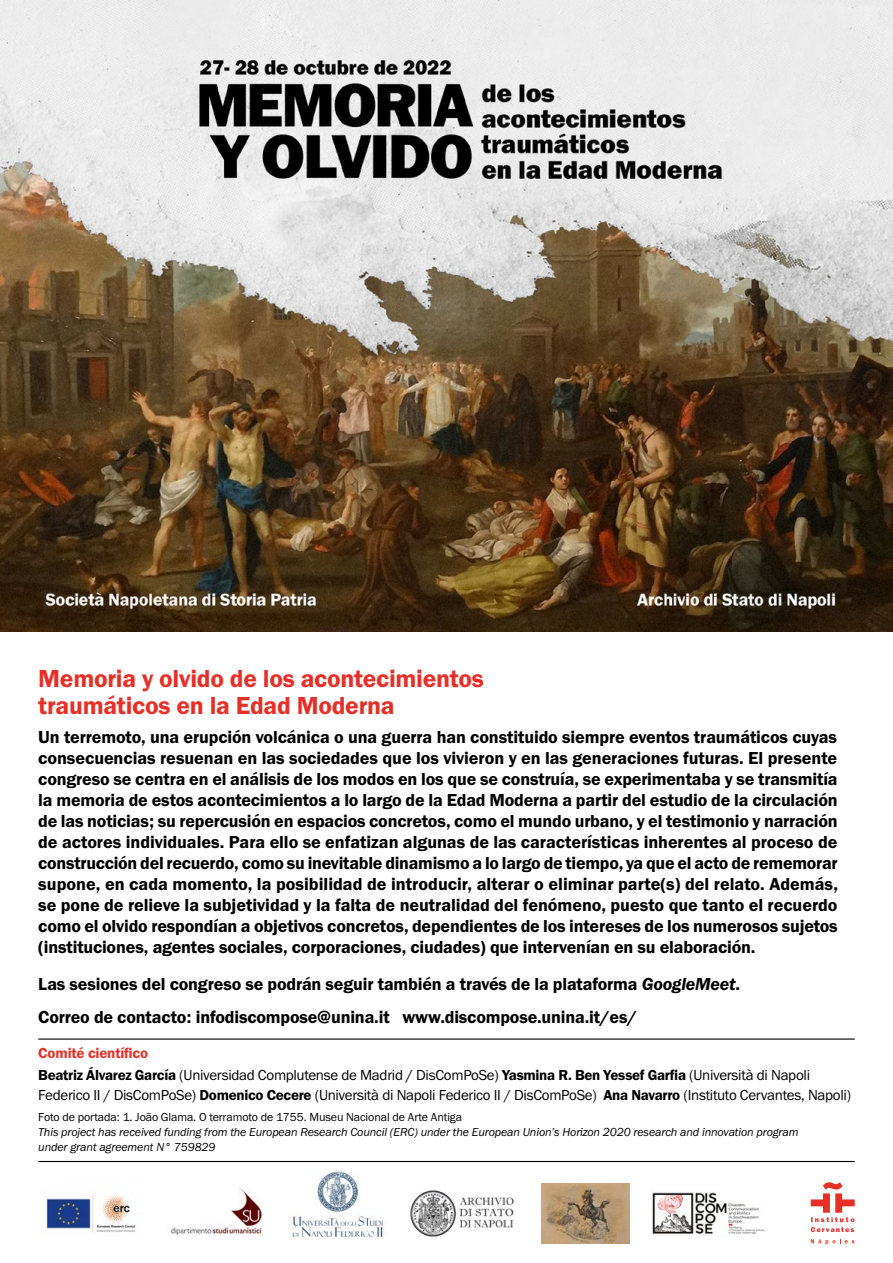
<style>
.page{position:relative;width:893px;height:1263px;background:#fff}
.page>*{position:absolute;margin:0;border:0;box-sizing:border-box;transform-origin:0 0}
.t1{font:25.5px/27px "Franklin Gothic URW Dem";letter-spacing:-.01em;color:#e63027}
.t2{font:18px/21px "Franklin Gothic URW Dem";letter-spacing:-.01em;color:#000;text-align:justify}
.t3{font:15px/19.5px "Franklin Gothic URW Boo";letter-spacing:-.02em;color:#000}
.t4{font:15px "Franklin Gothic URW Dem";letter-spacing:-.01em;color:#e63027}
.t5{font:12px/15px "Franklin Gothic URW Boo Ita";letter-spacing:-.01em;color:#000}
.t6{font:12px "Franklin Gothic URW Boo";letter-spacing:-.01em;color:#000}
.s1{font-family:"Franklin Gothic URW Dem Ita"}
.s2{font-family:"Franklin Gothic URW Dem"}
</style>
<div class="page">
<img style="left:0;top:1px;width:893px;height:631px">
<hr style="left:38px;top:1038px;width:817px;height:2px;background:#000">
<hr style="left:38px;top:1161px;width:817px;height:1px;background:#000">
<svg style="left:811px;top:1182px;width:44px;height:50px"></svg>
<svg style="left:811px;top:1239px;width:43px;height:5px"></svg>
<img style="left:652px;top:1192px;width:113px;height:43px">
<img style="left:46px;top:1195px;width:90px;height:37px">
<img style="left:170px;top:1188px;width:92px;height:46px">
<img style="left:292px;top:1172px;width:92px;height:66px">
<img style="left:541px;top:1183px;width:88px;height:60px">
<img style="left:410px;top:1190px;width:104px;height:47px">
<h1 class="t1" style="left:38px;top:664px;width:447px">Memoria y olvido de los acontecimientos traumáticos en la Edad Moderna</h1>
<p class="t2" style="left:38px;top:726px;width:801px">Un terremoto, una erupción volcánica o una guerra han constituido siempre eventos traumáticos cuyas consecuencias resuenan en las sociedades que los vivieron y en las generaciones futuras. El presente congreso se centra en el análisis de los modos en los que se construía, se experimentaba y se transmitía la memoria de estos acontecimientos a lo largo de la Edad Moderna a partir del estudio de la circulación de las noticias; su repercusión en espacios concretos, como el mundo urbano, y el testimonio y narración de actores individuales. Para ello se enfatizan algunas de las características inherentes al proceso de construcción del recuerdo, como su inevitable dinamismo a lo largo de tiempo, ya que el acto de rememorar supone, en cada momento, la posibilidad de introducir, alterar o eliminar parte(s) del relato. Además, se pone de relieve la subjetividad y la falta de neutralidad del fenómeno, puesto que tanto el recuerdo como el olvido respondían a objetivos concretos, dependientes de los intereses de los numerosos sujetos (instituciones, agentes sociales, corporaciones, ciudades) que intervenían en su elaboración.</p>
<p class="t2" style="left:38px;top:967px;width:703px;line-height:33px">Las sesiones del congreso se podrán seguir también a través de la plataforma <span class="s1">GoogleMeet</span>.<br>Correo de contacto: infodiscompose@unina.it www.discompose.unina.it/es/</p>
<p class="t4" style="left:38px;top:1043px;width:111px">Comité científico</p>
<p class="t3" style="left:38px;top:1065px;width:814px"><span class="s2">Beatriz Álvarez García</span> (Universidad Complutense de Madrid / DisComPoSe) <span class="s2">Yasmina R. Ben Yessef Garfia</span> (Università di Napoli<br>Federico II / DisComPoSe) <span class="s2">Domenico Cecere</span> (Università di Napoli Federico II / DisComPoSe) <span class="s2">Ana Navarro</span> (Instituto Cervantes, Napoli)</p>
<p class="t6" style="left:38px;top:1109px;width:425px">Foto de portada: 1. João Glama. O terramoto de 1755. Museu Nacional de Arte Antiga</p>
<p class="t5" style="left:38px;top:1124px;width:762px">This project has received funding from the European Research Council (ERC) under the European Union’s Horizon 2020 research and innovation program under grant agreement N° 759829</p>
</div>
